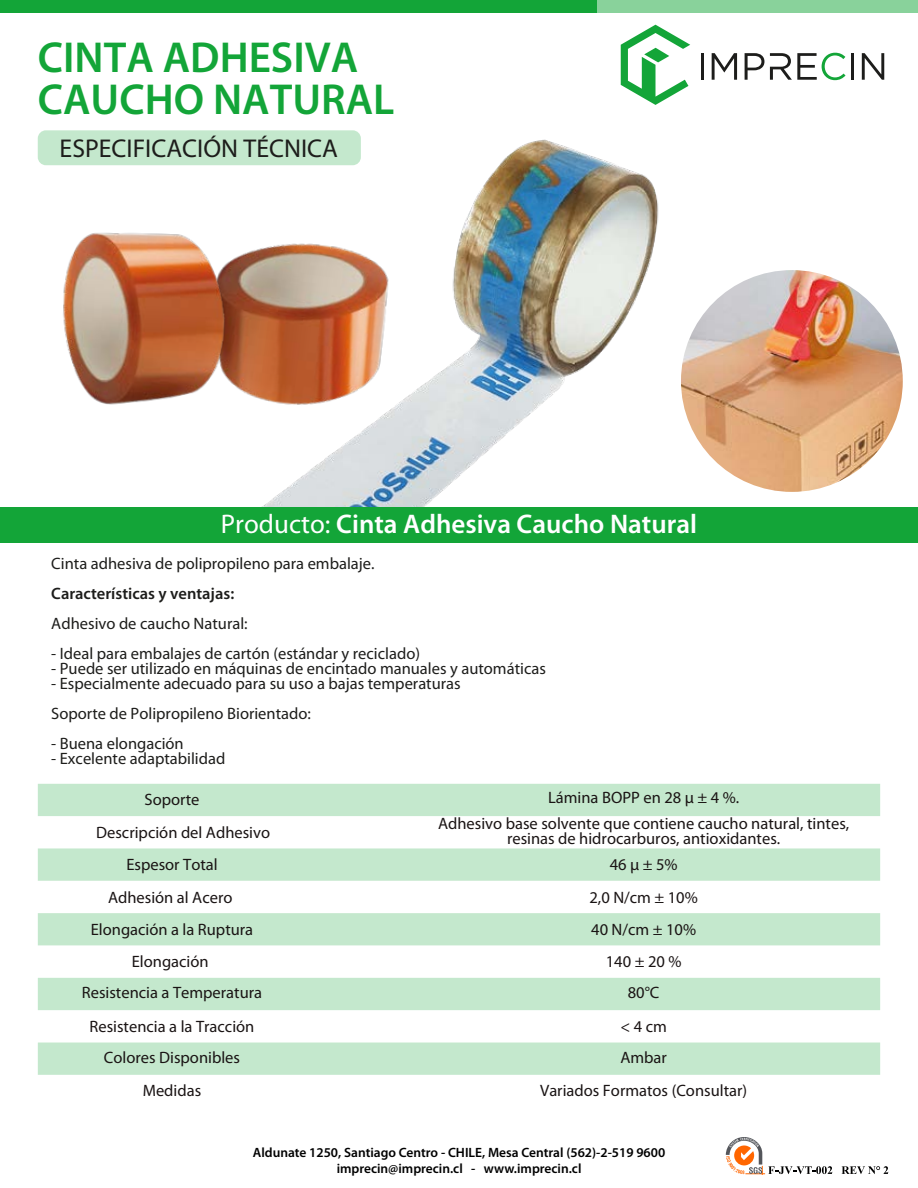
<style>
.page{position:relative;width:918px;height:1188px;background:#fff}
.page>*{position:absolute;margin:0;border:0;box-sizing:border-box;transform-origin:0 0}
.t1{font:600 43.5px/42px "Myriad Pro";color:#13a538}
.t2{font:600 27px "Myriad Pro";color:#fff}
.t3{font:25.8px "Myriad Pro";color:#1d1d1b}
.t4{font:16.5px/25.5px "Myriad Pro";color:#1a1414;text-align:center}
.t5{font:16.5px/30px "Myriad Pro";color:#1d1d1b}
.t6{font:600 16.5px "Myriad Pro";color:#1d1d1b}
.t7{font:600 13.5px/16.2px "Myriad Pro";color:#000;text-align:center}
.s1{font-weight:400}
</style>
<div class="page">
<img style="left:209px;top:139px;width:450px;height:368px">
<div style="left:0;top:0;width:597px;height:13px;background:#13a538"></div>
<div style="left:597px;top:0;width:321px;height:13px;background:#89d29b"></div>
<hr style="left:701px;top:53px;width:3px;height:27px;background:#1d1d1b">
<svg style="left:712px;top:53px;width:25px;height:27px"></svg>
<svg style="left:745px;top:53px;width:19px;height:27px"></svg>
<hr style="left:851px;top:53px;width:3px;height:27px;background:#1d1d1b">
<svg style="left:862px;top:53px;width:22px;height:27px"></svg>
<svg style="left:770px;top:53px;width:76px;height:27px"></svg>
<svg style="left:621px;top:25px;width:69px;height:80px"></svg>
<svg style="left:726px;top:1137px;width:106px;height:38px"></svg>
<svg style="left:842px;top:1166px;width:46px;height:8px"></svg>
<div style="left:0;top:507px;width:918px;height:36px;background:#13a538"></div>
<svg style="left:38px;top:784px;width:842px;height:291px"></svg>
<div style="left:38px;top:130px;width:323px;height:35px;background:#c4e8cd;border-radius:8px"></div>
<img style="left:209px;top:229px;width:187px;height:189px">
<img style="left:63px;top:227px;width:168px;height:185px">
<img style="left:681px;top:270px;width:222px;height:222px;border-radius:111px">
<h1 class="t1" style="left:38px;top:35px;width:358px">CINTA ADHESIVA<br>CAUCHO NATURAL</h1>
<h3 class="t3" style="left:60px;top:132px;width:280px">ESPECIFICACIÓN TÉCNICA</h3>
<h2 class="t2" style="left:221px;top:507px;width:478px"><span class="s1">Producto:</span> Cinta Adhesiva Caucho Natural</h2>
<p class="t5" style="left:51px;top:548px;width:325px">Cinta adhesiva de polipropileno para embalaje.</p>
<p class="t6" style="left:51px;top:582px;width:184px">Características y ventajas:</p>
<p class="t5" style="left:51px;top:608px;width:198px">Adhesivo de caucho Natural:</p>
<p class="t5" style="left:51px;top:638px;width:370px">- Ideal para embalajes de cartón (estándar y reciclado)</p>
<p class="t5" style="left:51px;top:653px;width:496px">- Puede ser utilizado en máquinas de encintado manuales y automáticas</p>
<p class="t5" style="left:51px;top:668px;width:411px">- Especialmente adecuado para su uso a bajas temperaturas<br>Soporte de Polipropileno Biorientado:</p>
<p class="t5" style="left:51px;top:728px;width:134px">- Buena elongación</p>
<p class="t5" style="left:51px;top:743px;width:176px">- Excelente adaptabilidad</p>
<p class="t4" style="left:145px;top:787px;width:56px">Soporte</p>
<p class="t4" style="left:438px;top:785px;width:413px">Lámina BOPP en 28 μ ± 4 %.<br>Adhesivo base solvente que contiene caucho natural, tintes,</p>
<p class="t4" style="left:96px;top:820px;width:175px">Descripción del Adhesivo</p>
<p class="t4" style="left:507px;top:825px;width:275px">resinas de hidrocarburos, antioxidantes.</p>
<p class="t4" style="left:126px;top:851px;width:93px">Espesor Total</p>
<p class="t4" style="left:610px;top:851px;width:69px">46 μ ± 5%</p>
<p class="t4" style="left:108px;top:884px;width:126px">Adhesión al Acero</p>
<p class="t4" style="left:590px;top:884px;width:110px">2,0 N/cm ± 10%</p>
<p class="t4" style="left:91px;top:917px;width:164px">Elongación a la Ruptura</p>
<p class="t4" style="left:591px;top:917px;width:106px">40 N/cm ± 10%</p>
<p class="t4" style="left:132px;top:948px;width:78px">Elongación</p>
<p class="t4" style="left:606px;top:948px;width:77px">140 ± 20 %</p>
<p class="t4" style="left:82px;top:980px;width:182px">Resistencia a Temperatura</p>
<p class="t4" style="left:628px;top:980px;width:33px">80°C</p>
<p class="t4" style="left:90px;top:1013px;width:166px">Resistencia a la Tracción</p>
<p class="t4" style="left:620px;top:1013px;width:48px">&lt; 4 cm</p>
<p class="t4" style="left:104px;top:1044px;width:138px">Colores Disponibles</p>
<p class="t4" style="left:620px;top:1044px;width:48px">Ambar</p>
<p class="t4" style="left:143px;top:1077px;width:60px">Medidas</p>
<p class="t4" style="left:540px;top:1077px;width:209px">Variados Formatos (Consultar)</p>
<p class="t7" style="left:253px;top:1144px;width:414px">Aldunate 1250, Santiago Centro - CHILE, Mesa Central (562)-2-519 9600 imprecin@imprecin.cl - www.imprecin.cl</p>
</div>
